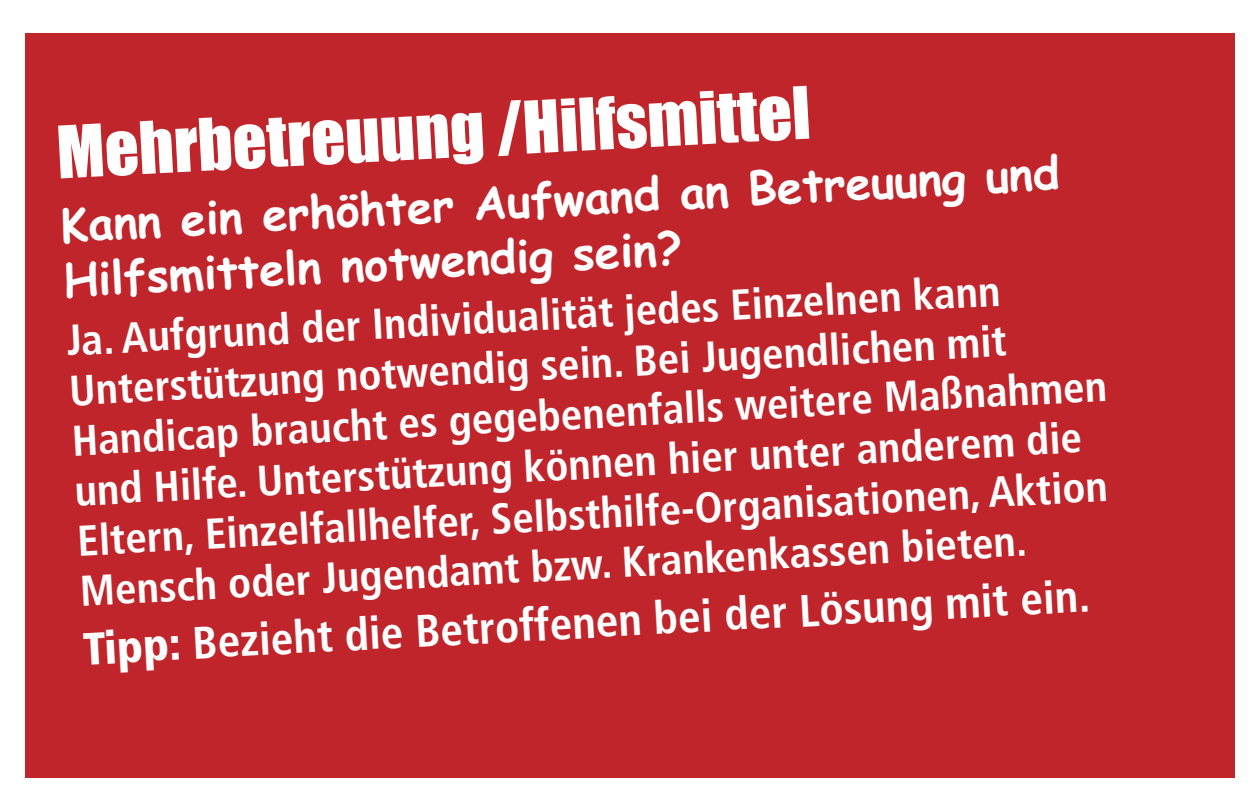
<style>
.page{position:relative;width:1259px;height:808px;background:#fff}
.page>*{position:absolute;margin:0;border:0;box-sizing:border-box;transform-origin:0 0}
.t1{font:66.9px "Impact";color:#fff}
.t2{font:700 45.3px/55.2px "Comic Sans MS";color:#fff}
.t3{font:700 condensed 45.3px "Frutiger";color:#fff}
.t4{font:700 condensed 42.9px/50.1px "Frutiger";color:#fff}
.s1{font-weight:900}
</style>
<div class="page">
<div style="left:25px;top:33px;width:1210px;height:744px;background:#c0252b"></div>
<h1 class="t1" style="left:55px;top:116px;width:756px;rotate:-3deg">Mehrbetreuung /Hilfsmittel</h1>
<p class="t2" style="left:59px;top:198px;width:1001px;rotate:-3deg">Kann ein erhöhter Aufwand an Betreuung und<br>Hilfsmitteln notwendig sein?</p>
<p class="t4" style="left:66px;top:319px;width:1037px;rotate:-3deg">Ja. Aufgrund der Individualität jedes Einzelnen kann Unterstützung notwendig sein. Bei Jugendlichen mit Handicap braucht es gegebenenfalls weitere Maßnahmen und Hilfe. Unterstützung können hier unter anderem die Eltern, Einzelfallhelfer, Selbsthilfe-Organisationen, Aktion Mensch oder Jugendamt bzw. Krankenkassen bieten.</p>
<p class="t3" style="left:82px;top:630px;width:1009px;rotate:-3deg"><span class="s1">Tipp:</span> Bezieht die Betroffenen bei der Lösung mit ein.</p>
</div>
